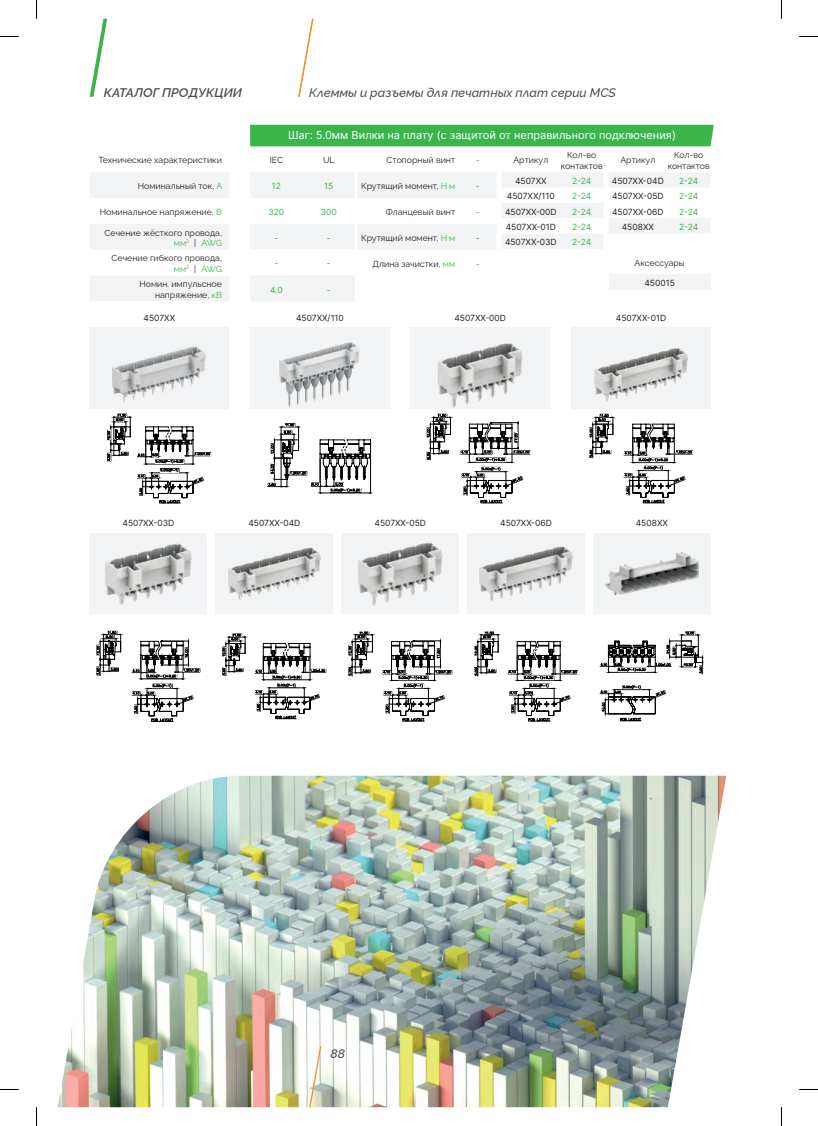
<style>
.page{position:relative;width:818px;height:1126px;background:#fff}
.page>*{position:absolute;margin:0;border:0;box-sizing:border-box;transform-origin:0 0}
.t1{font:italic 500 12.5px "Raleway";color:#4b4c4d}
.t2{font:italic 600 12.5px "Raleway";color:#4b4c4d}
.t3{font:11px "Inter";color:#fff}
.t4{font:8.75px/10.5px "Raleway";color:#231f20;text-align:right}
.t5{font:8.5px "Inter";color:#231f20}
.t6{font:8.5px "Inter";letter-spacing:-.015em;color:#3ab54a}
.s1{color:#3ab54a}
</style>
<div class="page">
<img style="left:58px;top:775px;width:667px;height:332px">
<div style="left:250px;top:125px;width:463px;height:21px;background:#3ab54a"></div>
<svg style="left:90px;top:172px;width:139px;height:129px"></svg>
<div style="left:410px;top:309px;width:139px;height:100px;background:#f2f3f4"></div>
<div style="left:250px;top:309px;width:139px;height:100px;background:#f2f3f4"></div>
<div style="left:90px;top:309px;width:139px;height:100px;background:#f2f3f4"></div>
<div style="left:571px;top:309px;width:139px;height:100px;background:#f2f3f4"></div>
<div style="left:410px;top:309px;width:139px;height:18px;background:#fff"></div>
<div style="left:250px;top:309px;width:139px;height:18px;background:#fff"></div>
<div style="left:90px;top:309px;width:139px;height:18px;background:#fff"></div>
<div style="left:571px;top:309px;width:139px;height:18px;background:#fff"></div>
<div style="left:90px;top:514px;width:117px;height:100px;background:#f2f3f4"></div>
<div style="left:215px;top:514px;width:118px;height:100px;background:#f2f3f4"></div>
<div style="left:341px;top:514px;width:117px;height:100px;background:#f2f3f4"></div>
<div style="left:467px;top:514px;width:117px;height:100px;background:#f2f3f4"></div>
<div style="left:592px;top:514px;width:118px;height:100px;background:#f2f3f4"></div>
<div style="left:90px;top:514px;width:117px;height:18px;background:#fff"></div>
<div style="left:215px;top:514px;width:118px;height:18px;background:#fff"></div>
<div style="left:341px;top:514px;width:117px;height:18px;background:#fff"></div>
<div style="left:467px;top:514px;width:117px;height:18px;background:#fff"></div>
<div style="left:592px;top:514px;width:118px;height:18px;background:#fff"></div>
<svg style="left:250px;top:172px;width:460px;height:129px"></svg>
<div style="left:608px;top:275px;width:102px;height:15px;background:#f2f3f4"></div>
<img style="left:113px;top:346px;width:92px;height:57px">
<img style="left:438px;top:343px;width:85px;height:65px">
<img style="left:594px;top:348px;width:92px;height:54px">
<img style="left:279px;top:342px;width:81px;height:66px">
<img style="left:102px;top:532px;width:92px;height:73px">
<img style="left:228px;top:532px;width:92px;height:68px">
<img style="left:354px;top:532px;width:92px;height:74px">
<img style="left:479px;top:532px;width:92px;height:69px">
<img style="left:605px;top:532px;width:92px;height:64px">
<svg style="left:107px;top:413px;width:104px;height:90px"></svg>
<svg style="left:267px;top:423px;width:104px;height:71px"></svg>
<svg style="left:426px;top:413px;width:104px;height:90px"></svg>
<svg style="left:589px;top:413px;width:103px;height:90px"></svg>
<svg style="left:96px;top:630px;width:104px;height:92px"></svg>
<svg style="left:222px;top:633px;width:104px;height:86px"></svg>
<svg style="left:348px;top:631px;width:104px;height:90px"></svg>
<svg style="left:474px;top:631px;width:103px;height:90px"></svg>
<svg style="left:599px;top:631px;width:104px;height:90px"></svg>
<svg style="left:89px;top:19px;width:19px;height:78px"></svg>
<svg style="left:298px;top:19px;width:16px;height:78px"></svg>
<svg style="left:308px;top:1044px;width:14px;height:63px"></svg>
<svg style="left:0;top:36px;width:19px;height:1px"></svg>
<svg style="left:799px;top:36px;width:18px;height:1px"></svg>
<svg style="left:0;top:1089px;width:19px;height:1px"></svg>
<svg style="left:799px;top:1089px;width:18px;height:1px"></svg>
<svg style="left:36px;top:0;width:1px;height:19px"></svg>
<svg style="left:36px;top:1107px;width:1px;height:18px"></svg>
<h1 class="t2" style="left:104px;top:82px;width:139px">КАТАЛОГ ПРОДУКЦИИ</h1>
<h1 class="t1" style="left:309px;top:82px;width:308px">Клеммы и разъемы для печатных плат серии MCS</h1>
<p class="t3" style="left:288px;top:127px;width:389px">Шаг: 5.0мм Вилки на плату (с защитой от неправильного подключения)</p>
<p class="t4" style="left:513px;top:154px;width:36px">Артикул</p>
<p class="t4" style="left:560px;top:149px;width:44px;text-align:center">Кол-во контактов</p>
<p class="t5" style="left:514px;top:175px;width:33px">4507XX</p>
<p class="t6" style="left:571px;top:175px;width:21px">2-24</p>
<p class="t5" style="left:506px;top:190px;width:49px">4507XX/110</p>
<p class="t6" style="left:571px;top:190px;width:21px">2-24</p>
<p class="t5" style="left:504px;top:205px;width:53px">4507XX-00D</p>
<p class="t6" style="left:571px;top:205px;width:21px">2-24</p>
<p class="t5" style="left:505px;top:221px;width:52px">4507XX-01D</p>
<p class="t6" style="left:571px;top:221px;width:21px">2-24</p>
<p class="t5" style="left:504px;top:236px;width:53px">4507XX-03D</p>
<p class="t6" style="left:571px;top:236px;width:21px">2-24</p>
<p class="t4" style="left:620px;top:154px;width:36px">Артикул</p>
<p class="t4" style="left:667px;top:149px;width:44px;text-align:center">Кол-во контактов</p>
<p class="t5" style="left:611px;top:175px;width:53px">4507XX-04D</p>
<p class="t6" style="left:678px;top:175px;width:21px">2-24</p>
<p class="t5" style="left:611px;top:190px;width:53px">4507XX-05D</p>
<p class="t6" style="left:678px;top:190px;width:21px">2-24</p>
<p class="t5" style="left:611px;top:205px;width:53px">4507XX-06D</p>
<p class="t6" style="left:678px;top:205px;width:21px">2-24</p>
<p class="t5" style="left:621px;top:221px;width:34px">4508XX</p>
<p class="t6" style="left:678px;top:221px;width:21px">2-24</p>
<p class="t4" style="left:634px;top:256px;width:52px">Аксессуары</p>
<p class="t5" style="left:644px;top:277px;width:32px">450015</p>
<p class="t4" style="left:386px;top:154px;width:70px">Стопорный винт</p>
<p class="t6" style="left:475px;top:154px;width:5px">-</p>
<p class="t4" style="left:361px;top:180px;width:95px">Крутящий момент, <span class="s1">Н</span><sup>.</sup><span class="s1">м</span></p>
<p class="t6" style="left:475px;top:180px;width:5px">-</p>
<p class="t4" style="left:385px;top:206px;width:71px">Фланцевый винт</p>
<p class="t6" style="left:475px;top:206px;width:5px">-</p>
<p class="t4" style="left:361px;top:231px;width:95px">Крутящий момент, <span class="s1">Н</span><sup>.</sup><span class="s1">м</span></p>
<p class="t6" style="left:475px;top:231px;width:5px">-</p>
<p class="t4" style="left:372px;top:257px;width:84px">Длина зачистки, <span class="s1">мм</span></p>
<p class="t6" style="left:475px;top:257px;width:5px">-</p>
<p class="t4" style="left:98px;top:154px;width:125px">Технические характеристики</p>
<p class="t4" style="left:138px;top:180px;width:86px">Номинальный ток, <span class="s1">А</span></p>
<p class="t4" style="left:100px;top:206px;width:123px">Номинальное напряжение, <span class="s1">В</span></p>
<p class="t4" style="left:104px;top:226px;width:119px">Сечение жёсткого провода, <span class="s1">мм</span><sup>2</sup> | <span class="s1">AWG</span></p>
<p class="t4" style="left:111px;top:252px;width:112px">Сечение гибкого провода, <span class="s1">мм</span><sup>2</sup> | <span class="s1">AWG</span></p>
<p class="t4" style="left:139px;top:278px;width:84px">Номин. импульсное напряжение, <span class="s1">кВ</span></p>
<p class="t5" style="left:143px;top:311px;width:33px">4507XX</p>
<p class="t5" style="left:296px;top:311px;width:49px">4507XX/110</p>
<p class="t5" style="left:454px;top:311px;width:53px">4507XX-00D</p>
<p class="t5" style="left:615px;top:311px;width:52px">4507XX-01D</p>
<p class="t4" style="left:269px;top:154px;width:15px">IEC</p>
<p class="t4" style="left:323px;top:154px;width:13px">UL</p>
<p class="t6" style="left:271px;top:180px;width:11px">12</p>
<p class="t6" style="left:324px;top:180px;width:11px">15</p>
<p class="t6" style="left:268px;top:206px;width:17px">320</p>
<p class="t6" style="left:320px;top:206px;width:18px">300</p>
<p class="t6" style="left:274px;top:231px;width:5px">-</p>
<p class="t6" style="left:326px;top:231px;width:5px">-</p>
<p class="t6" style="left:274px;top:257px;width:5px">-</p>
<p class="t6" style="left:326px;top:257px;width:5px">-</p>
<p class="t6" style="left:270px;top:283px;width:14px">4.0</p>
<p class="t6" style="left:326px;top:283px;width:5px">-</p>
<p class="t5" style="left:122px;top:517px;width:53px">4507XX-03D</p>
<p class="t5" style="left:248px;top:517px;width:53px">4507XX-04D</p>
<p class="t5" style="left:374px;top:517px;width:53px">4507XX-05D</p>
<p class="t5" style="left:500px;top:517px;width:53px">4507XX-06D</p>
<p class="t5" style="left:635px;top:517px;width:34px">4508XX</p>
<h1 class="t1" style="left:330px;top:1043px;width:16px">88</h1>
</div>
